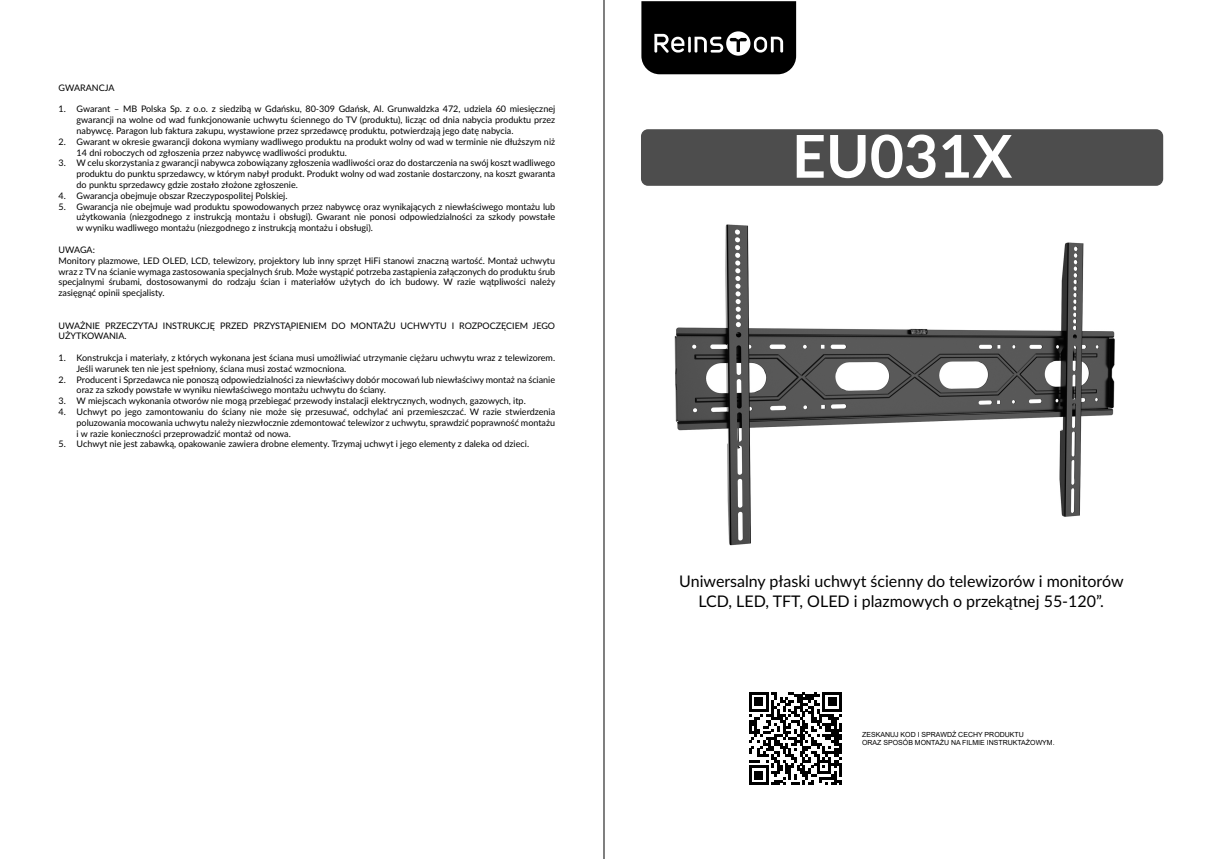
<style>
.page{position:relative;width:1208px;height:859px;background:#fff}
.page>*{position:absolute;margin:0;border:0;box-sizing:border-box;transform-origin:0 0}
.t1{font:700 59.1px "Lato";color:#fff}
.t2{font:16px/19.2px "Lato";color:#000;text-align:center}
.t3{font:9px/10.8px "Lato";color:#000}
.t4{font:7px/8.4px "Arial";color:#000}
</style>
<div class="page">
<div style="left:641px;top:129px;width:522px;height:57px;background:#4d4d4d;border-radius:7px"></div>
<svg style="left:641px;top:1px;width:155px;height:73px;background:#1c1c1c"></svg>
<hr style="left:604px;top:0;width:1px;height:859px;background:#000">
<img style="left:674px;top:224px;width:441px;height:322px">
<svg style="left:749px;top:692px;width:93px;height:93px"></svg>
<p class="t3" style="left:59px;top:82px;width:57px">GWARANCJA</p>
<p class="t3" style="left:77px;top:103px;width:480px;text-align:justify;text-indent:-18px">1. Gwarant – MB Polska Sp. z o.o. z siedzibą w Gdańsku, 80-309 Gdańsk, Al. Grunwaldzka 472, udziela 60 miesięcznej gwarancji na wolne od wad funkcjonowanie uchwytu ściennego do TV (produktu), licząc od dnia nabycia produktu przez nabywcę. Paragon lub faktura zakupu, wystawione przez sprzedawcę produktu, potwierdzają jego datę nabycia.</p>
<p class="t3" style="left:77px;top:136px;width:480px;text-indent:-18px">2. Gwarant w okresie gwarancji dokona wymiany wadliwego produktu na produkt wolny od wad w terminie nie dłuższym niż<br>14 dni roboczych od zgłoszenia przez nabywcę wadliwości produktu.</p>
<p class="t3" style="left:77px;top:157px;width:480px;text-align:justify;text-indent:-18px">3. W celu skorzystania z gwarancji nabywca zobowiązany zgłoszenia wadliwości oraz do dostarczenia na swój koszt wadliwego produktu do punktu sprzedawcy, w którym nabył produkt. Produkt wolny od wad zostanie dostarczony, na koszt gwaranta do punktu sprzedawcy gdzie zostało złożone zgłoszenie.</p>
<p class="t3" style="left:59px;top:190px;width:230px">4. Gwarancja obejmuje obszar Rzeczypospolitej Polskiej.</p>
<p class="t3" style="left:77px;top:201px;width:480px;text-align:justify;text-indent:-18px">5. Gwarancja nie obejmuje wad produktu spowodowanych przez nabywcę oraz wynikających z niewłaściwego montażu lub użytkowania (niezgodnego z instrukcją montażu i obsługi). Gwarant nie ponosi odpowiedzialności za szkody powstałe w wyniku wadliwego montażu (niezgodnego z instrukcją montażu i obsługi).</p>
<p class="t3" style="left:59px;top:244px;width:498px">UWAGA:<br>Monitory plazmowe, LED OLED, LCD, telewizory, projektory lub inny sprzęt HiFi stanowi znaczną wartość. Montaż uchwytu wraz z TV na ścianie wymaga zastosowania specjalnych śrub. Może wystąpić potrzeba zastąpienia załączonych do produktu śrub specjalnymi śrubami, dostosowanymi do rodzaju ścian i materiałów użytych do ich budowy. W razie wątpliwości należy zasięgnąć opinii specjalisty.</p>
<p class="t3" style="left:59px;top:319px;width:498px">UWAŻNIE PRZECZYTAJ INSTRUKCJĘ PRZED PRZYSTĄPIENIEM DO MONTAŻU UCHWYTU I ROZPOCZĘCIEM JEGO<br>UŻYTKOWANIA.</p>
<p class="t3" style="left:77px;top:352px;width:480px;text-indent:-18px">1. Konstrukcja i materiały, z których wykonana jest ściana musi umożliwiać utrzymanie ciężaru uchwytu wraz z telewizorem.<br>Jeśli warunek ten nie jest spełniony, ściana musi zostać wzmocniona.</p>
<p class="t3" style="left:77px;top:373px;width:480px;text-indent:-18px">2. Producent i Sprzedawca nie ponoszą odpowiedzialności za niewłaściwy dobór mocowań lub niewłaściwy montaż na ścianie oraz za szkody powstałe w wyniku niewłaściwego montażu uchwytu do ściany.</p>
<p class="t3" style="left:59px;top:395px;width:469px">3. W miejscach wykonania otworów nie mogą przebiegać przewody instalacji elektrycznych, wodnych, gazowych, itp.</p>
<p class="t3" style="left:77px;top:406px;width:480px;text-align:justify;text-indent:-18px">4. Uchwyt po jego zamontowaniu do ściany nie może się przesuwać, odchylać ani przemieszczać. W razie stwierdzenia poluzowania mocowania uchwytu należy niezwłocznie zdemontować telewizor z uchwytu, sprawdzić poprawność montażu i w razie konieczności przeprowadzić montaż od nowa.</p>
<p class="t3" style="left:59px;top:438px;width:472px">5. Uchwyt nie jest zabawką, opakowanie zawiera drobne elementy. Trzymaj uchwyt i jego elementy z daleka od dzieci.</p>
<h1 class="t1" style="left:792px;top:113px;width:222px">EU031X</h1>
<h2 class="t2" style="left:679px;top:571px;width:446px">Uniwersalny płaski uchwyt ścienny do telewizorów i monitorów<br>LCD, LED, TFT, OLED i plazmowych o przekątnej 55-120”.</h2>
<p class="t4" style="left:862px;top:730px;width:194px">ZESKANUJ KOD I SPRAWDŹ CECHY PRODUKTU<br>ORAZ SPOSÓB MONTAŻU NA FILMIE INSTRUKTAŻOWYM.</p>
</div>
